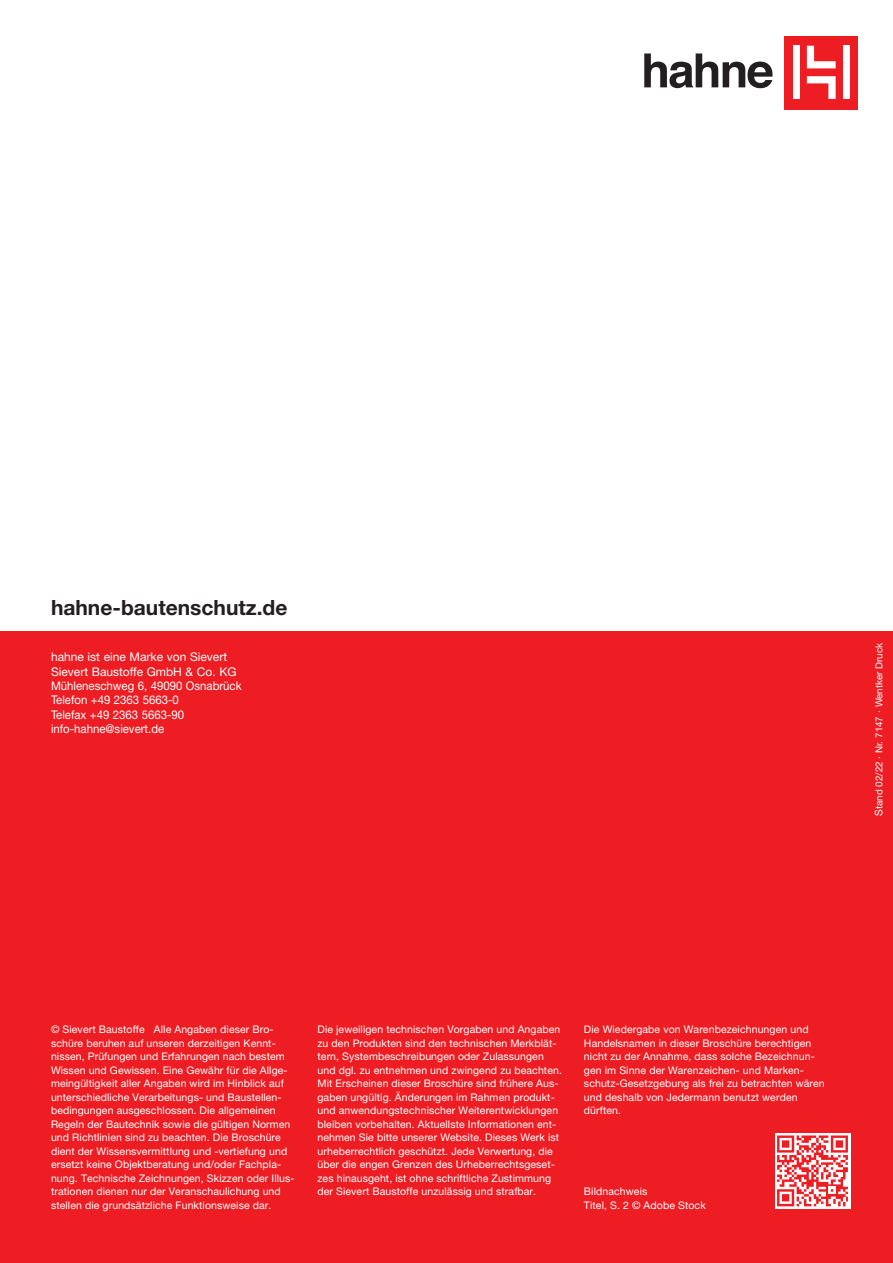
<style>
.page{position:relative;width:893px;height:1263px;background:#fff}
.page>*{position:absolute;margin:0;border:0;box-sizing:border-box;transform-origin:0 0}
.t1{font:700 21px "Helvetica Neue LT Pro";color:#231f20}
.t2{font:12px/14.4px "Helvetica Neue LT Std";color:#fff}
.t3{font:10.5px/13.5px "Helvetica Neue LT Pro";letter-spacing:.01em;color:#fff}
.t4{font:9.75px "Helvetica Neue LT Std";color:#fff}
.s1{font-family:"Helvetica Neue LT Pro";font-size:10.5px}
</style>
<div class="page">
<div style="left:0;top:631px;width:893px;height:632px;background:#ee1d23"></div>
<div style="left:775px;top:1133px;width:75px;height:76px;background:#fff"></div>
<svg style="left:777px;top:1135px;width:71px;height:71px"></svg>
<div style="left:785px;top:36px;width:73px;height:73px;background:#ee1d23"></div>
<div style="left:793px;top:46px;width:7px;height:53px;background:#fff"></div>
<svg style="left:807px;top:76px;width:29px;height:23px"></svg>
<svg style="left:807px;top:46px;width:29px;height:22px"></svg>
<div style="left:843px;top:46px;width:7px;height:53px;background:#fff"></div>
<svg style="left:644px;top:53px;width:128px;height:35px"></svg>
<h1 class="t1" style="left:51px;top:595px;width:238px">hahne-bautenschutz.de</h1>
<p class="t2" style="left:51px;top:649px;width:192px">hahne ist eine Marke von Sievert<br>Sievert Baustoffe GmbH &amp; Co. KG<br>Mühleneschweg 6, 49090 Osnabrück<br>Telefon +49 2363 5663-0<br>Telefax +49 2363 5663-90 info-hahne@sievert.de</p>
<p class="t4" style="left:873px;top:816px;width:175px;rotate:-90deg"><span class="s1">S</span>tand 02/22 · Nr. 7147 · Wentker Druck</p>
<p class="t3" style="left:51px;top:1022px;width:245px">© Sievert Baustoffe Alle Angaben dieser Bro&shy;schüre beruhen auf unseren derzeitigen Kennt&shy;nissen, Prüfungen und Erfahrungen nach bestem Wissen und Gewissen. Eine Gewähr für die Allge&shy;meingültigkeit aller Angaben wird im Hinblick auf unterschiedliche Verarbeitungs- und Baustellen&shy;bedingungen ausgeschlossen. Die allgemeinen Regeln der Bautechnik sowie die gültigen Normen und Richtlinien sind zu beachten. Die Broschüre dient der Wissensvermittlung und -vertiefung und ersetzt keine Objektberatung und/oder Fachpla&shy;nung. Technische Zeichnungen, Skizzen oder Illus&shy;trationen dienen nur der Veranschaulichung und stellen die grundsätzliche Funktionsweise dar.</p>
<p class="t3" style="left:317px;top:1022px;width:246px">Die jeweiligen technischen Vorgaben und Angaben zu den Produkten sind den technischen Merkblät&shy;tern, Systembeschreibungen oder Zulassungen und dgl. zu entnehmen und zwingend zu beachten.<br>Mit Erscheinen dieser Broschüre sind frühere Aus&shy;gaben ungültig. Änderungen im Rahmen produkt&shy;und anwendungstechnischer Weiterentwicklungen bleiben vorbehalten. Aktuellste Informationen ent&shy;nehmen Sie bitte unserer Website. Dieses Werk ist urheberrechtlich geschützt. Jede Verwertung, die über die engen Grenzen des Urheberrechtsgeset&shy;zes hinausgeht, ist ohne schriftliche Zustimmung der Sievert Baustoffe unzulässig und strafbar.</p>
<p class="t3" style="left:584px;top:1022px;width:242px">Die Wiedergabe von Warenbezeichnungen und Handelsnamen in dieser Broschüre berechtigen nicht zu der Annahme, dass solche Bezeichnun&shy;gen im Sinne der Warenzeichen- und Marken&shy;schutz-Gesetzgebung als frei zu betrachten wären und deshalb von Jedermann benutzt werden dürften.</p>
<p class="t3" style="left:584px;top:1184px;width:123px">Bildnachweis<br>Titel, S. 2 © Adobe Stock</p>
</div>
